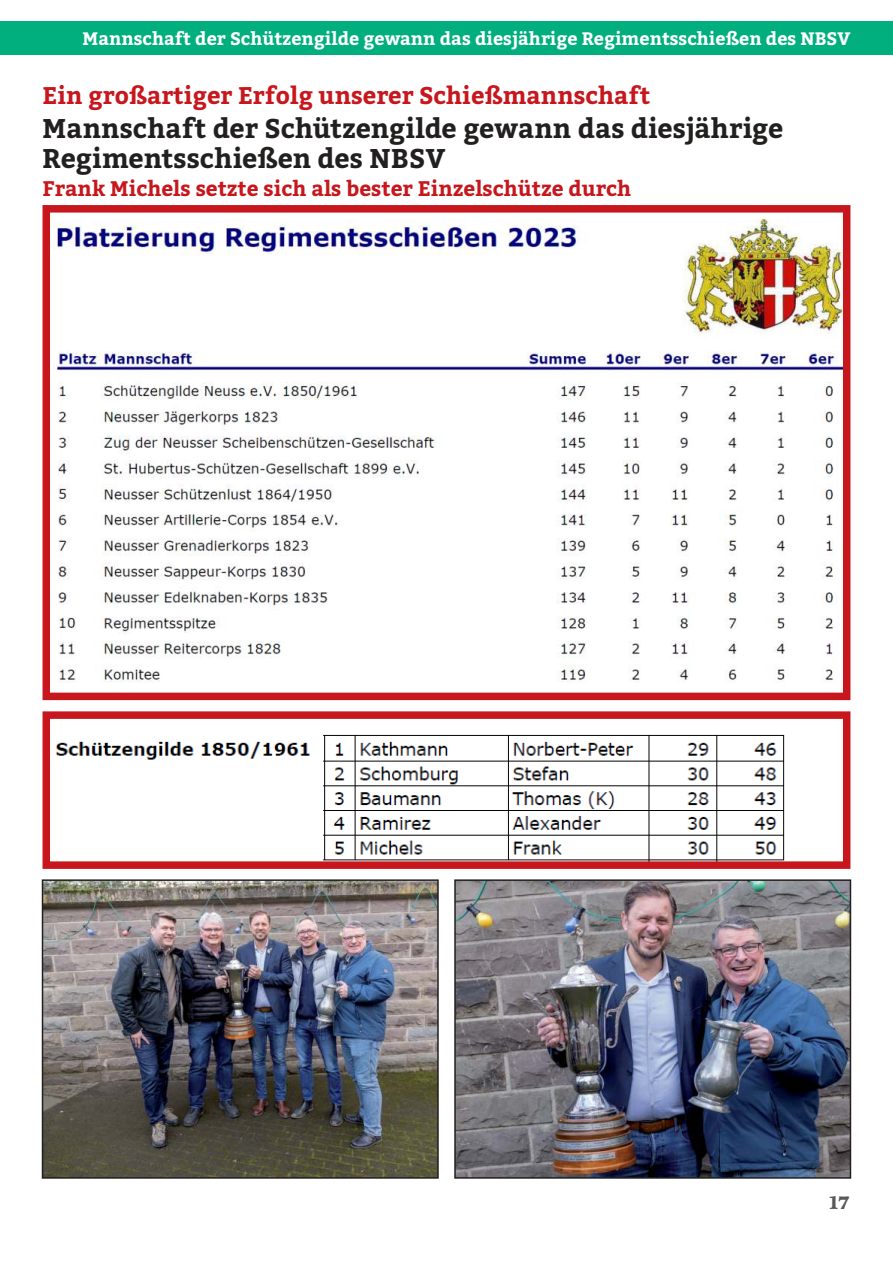
<style>
.page{position:relative;width:893px;height:1263px;background:#fff}
.page>*{position:absolute;margin:0;border:0;box-sizing:border-box;transform-origin:0 0}
.t1{font:700 27px/30px "Bitter";color:#221f1f}
.t2{font:700 24px "Bitter";color:#c7161c}
.t3{font:700 21px "Bitter";color:#c7161c}
.t4{font:700 18px "Bitter";color:#fff}
.t5{font:900 18px "Iowan Old Style";color:#57585a}
</style>
<div class="page">
<div style="left:4px;top:21px;width:889px;height:34px;background:#00af7d"></div>
<hr style="left:0;top:21px;width:4px;height:34px;background:#00af7d">
<img style="left:57px;top:219px;width:784px;height:464px">
<div style="left:43px;top:205px;width:807px;height:495px;border:8px solid #c7161c"></div>
<img style="left:457px;top:882px;width:391px;height:294px">
<div style="left:454px;top:879px;width:397px;height:300px;border:2px solid #221f1f"></div>
<img style="left:45px;top:882px;width:391px;height:294px">
<div style="left:42px;top:879px;width:397px;height:300px;border:2px solid #221f1f"></div>
<img style="left:55px;top:734px;width:730px;height:126px">
<div style="left:43px;top:711px;width:807px;height:158px;border:8px solid #c7161c"></div>
<p class="t4" style="left:83px;top:31px;width:769px">Mannschaft der Schützengilde gewann das diesjährige Regimentsschießen des NBSV</p>
<h2 class="t2" style="left:43px;top:85px;width:609px">Ein großartiger Erfolg unserer Schießmannschaft</h2>
<h1 class="t1" style="left:43px;top:116px;width:742px">Mannschaft der Schützengilde gewann das diesjährige<br>Regimentsschießen des NBSV</h1>
<p class="t3" style="left:43px;top:179px;width:590px">Frank Michels setzte sich als bester Einzelschütze durch</p>
<p class="t5" style="left:828px;top:1195px;width:24px">17</p>
</div>
